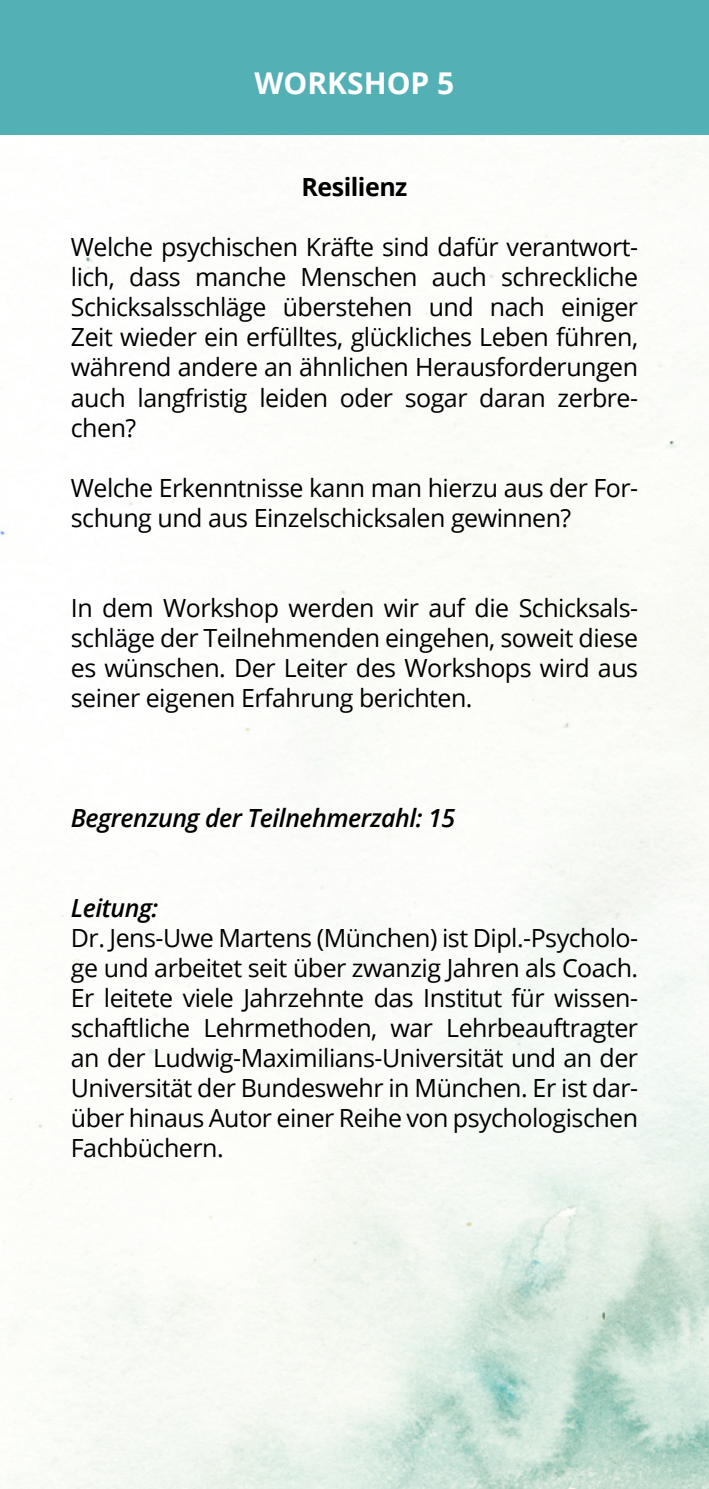
<style>
.page{position:relative;width:709px;height:1489px;background:#fff}
.page>*{position:absolute;margin:0;border:0;box-sizing:border-box;transform-origin:0 0}
.t1{font:700 30px "Open Sans";color:#fff}
.t2{font:25px/30px "Open Sans";letter-spacing:-.02em;color:#000;text-align:justify}
.t3{font:italic 600 25px "Open Sans";letter-spacing:-.02em;color:#000}
.t4{font:700 25px "Open Sans";letter-spacing:-.02em;color:#000}
</style>
<div class="page">
<img style="left:0;top:138px;width:709px;height:1350px">
<div style="left:0;top:0;width:709px;height:135px;background:#53b1b6"></div>
<p class="t1" style="left:254px;top:62px;width:201px">WORKSHOP 5</p>
<p class="t4" style="left:301px;top:170px;width:107px">Resilienz</p>
<p class="t2" style="left:71px;top:232px;width:569px">Welche psychischen Kräfte sind dafür verantwort&shy;lich, dass manche Menschen auch schreckliche Schicksalsschläge überstehen und nach einiger Zeit wieder ein erfülltes, glückliches Leben führen, während andere an ähnlichen Herausforderungen auch langfristig leiden oder sogar daran zerbre&shy;chen?</p>
<p class="t2" style="left:71px;top:472px;width:568px">Welche Erkenntnisse kann man hierzu aus der For&shy;schung und aus Einzelschicksalen gewinnen?</p>
<p class="t2" style="left:71px;top:592px;width:569px">In dem Workshop werden wir auf die Schicksals&shy;schläge der Teilnehmenden eingehen, soweit diese es wünschen. Der Leiter des Workshops wird aus seiner eigenen Erfahrung berichten.</p>
<p class="t3" style="left:71px;top:800px;width:386px">Begrenzung der Teilnehmerzahl: 15</p>
<p class="t3" style="left:71px;top:890px;width:89px">Leitung:</p>
<p class="t2" style="left:71px;top:922px;width:569px">Dr. Jens-Uwe Martens (München) ist Dipl.-Psycholo&shy;ge und arbeitet seit über zwanzig Jahren als Coach.<br>Er leitete viele Jahrzehnte das Institut für wissen&shy;schaftliche Lehrmethoden, war Lehrbeauftragter an der Ludwig-Maximilians-Universität und an der Universität der Bundeswehr in München. Er ist dar&shy;über hinaus Autor einer Reihe von psychologischen Fachbüchern.</p>
</div>
